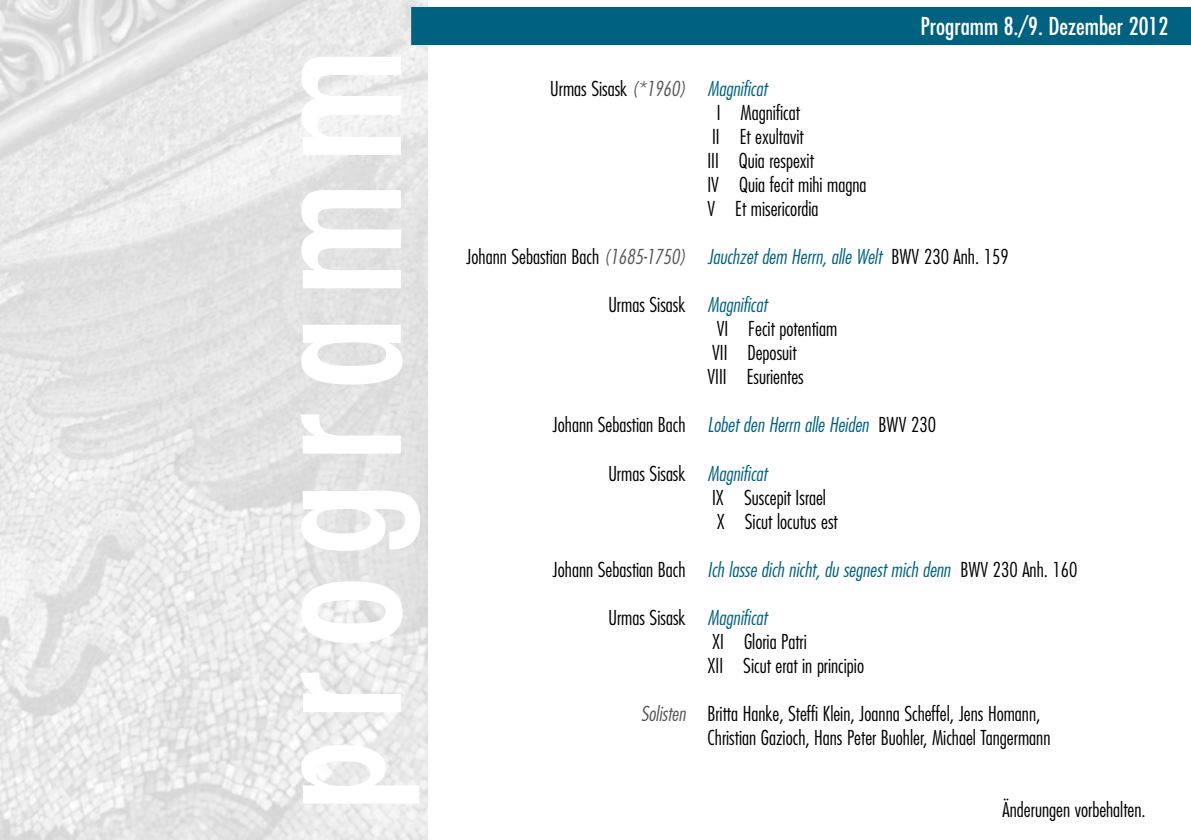
<style>
.page{position:relative;width:1191px;height:840px;background:#fff}
.page>*{position:absolute;margin:0;border:0;box-sizing:border-box;transform-origin:0 0}
.t1{font:condensed 24px "Futura";color:#fff}
.t2{font:300 condensed 20px/24px "Futura";color:#000}
.t3{font:italic 300 condensed 20px "Futura";color:#006180}
.s1{font-style:italic;color:#565656}
.s2{font-style:italic;color:#006180}
.s3{font-style:normal;color:#000}
</style>
<div class="page">
<img style="left:0;top:0;width:427px;height:839px">
<div style="left:411px;top:7px;width:780px;height:38px;background:#006180"></div>
<svg style="left:300px;top:57px;width:120px;height:746px"></svg>
<p class="t1" style="left:920px;top:11px;width:249px">Programm 8./9. Dezember 2012</p>
<p class="t2" style="left:550px;top:77px;width:218px">Urmas Sisask <span class="s1">(*1960)</span> <span class="s2">Magnificat</span></p>
<p class="t2" style="left:716px;top:101px;width:85px">I Magnificat</p>
<p class="t2" style="left:712px;top:125px;width:93px">II Et exultavit</p>
<p class="t2" style="left:707px;top:149px;width:108px">III Quia respexit</p>
<p class="t2" style="left:707px;top:173px;width:160px">IV Quia fecit mihi magna</p>
<p class="t2" style="left:707px;top:197px;width:113px">V Et misericordia</p>
<p class="t2" style="left:466px;top:245px;width:544px">Johann Sebastian Bach <span class="s1">(1685-1750)</span> <span class="s2">Jauchzet dem Herrn, alle Welt</span> BWV 230 Anh. 159</p>
<p class="t2" style="left:608px;top:293px;width:160px">Urmas Sisask <span class="s2">Magnificat</span></p>
<p class="t2" style="left:716px;top:317px;width:122px">VI Fecit potentiam</p>
<p class="t2" style="left:712px;top:341px;width:86px">VII Deposuit</p>
<p class="t2" style="left:707px;top:365px;width:98px">VIII Esurientes</p>
<p class="t2" style="left:552px;top:413px;width:385px">Johann Sebastian Bach <span class="s2">Lobet den Herrn alle Heiden</span> BWV 230</p>
<p class="t2" style="left:712px;top:461px;width:127px;text-indent:-104px">Urmas Sisask <span class="s2">Magnificat<br></span>IX Suscepit Israel<br>X Sicut locutus est</p>
<p class="t3" style="left:552px;top:557px;width:526px"><span class="s3">Johann Sebastian Bach</span> Ich lasse dich nicht, du segnest mich denn <span class="s3">BWV 230 Anh. 160</span></p>
<p class="t2" style="left:707px;top:605px;width:158px;text-indent:-99px">Urmas Sisask <span class="s2">Magnificat<br></span>XI Gloria Patri<br>XII Sicut erat in principio</p>
<p class="t2" style="left:707px;top:701px;width:344px;text-indent:-67px"><span class="s1">Solisten</span> Britta Hanke, Steffi Klein, Joanna Scheffel, Jens Homann,<br>Christian Gazioch, Hans Peter Buohler, Michael Tangermann</p>
<p class="t2" style="left:1002px;top:797px;width:145px">Änderungen vorbehalten.</p>
</div>
